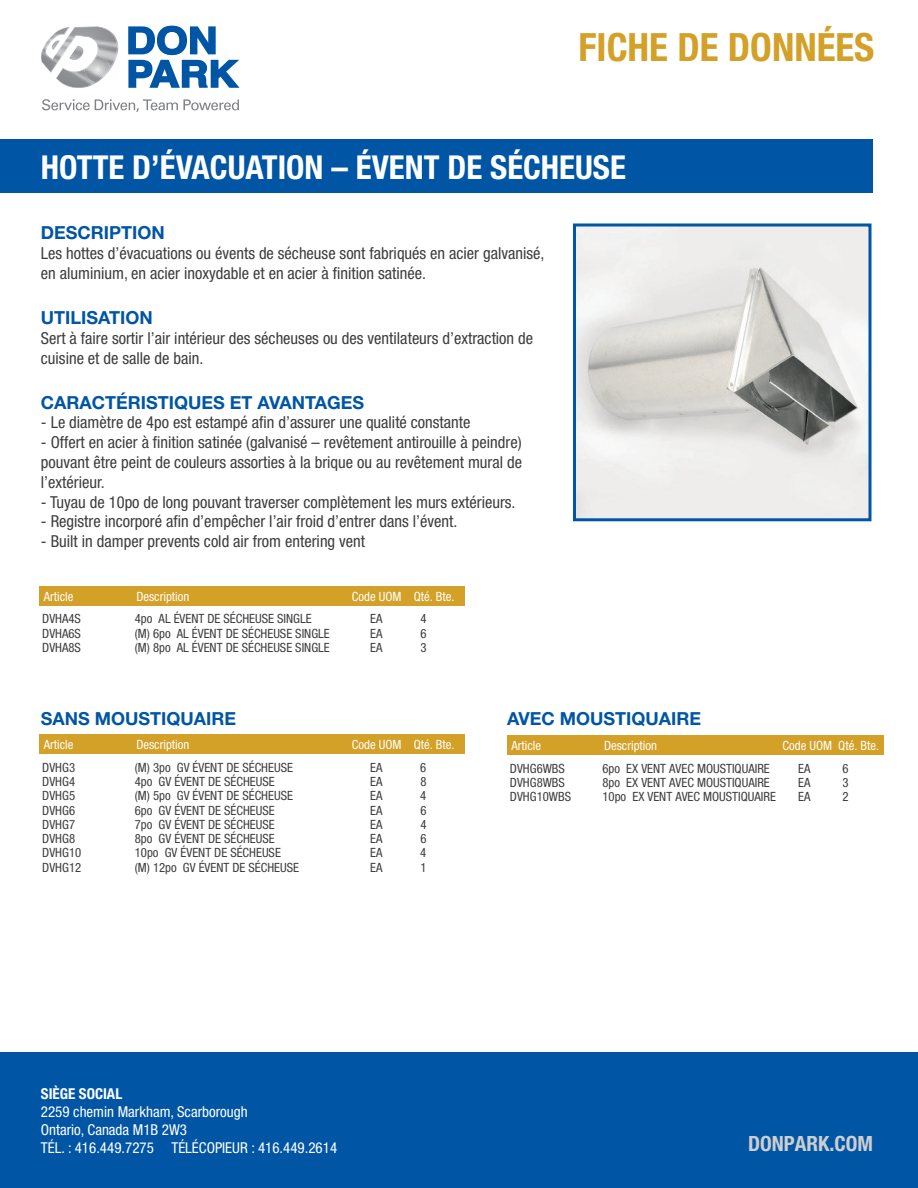
<style>
.page{position:relative;width:918px;height:1188px;background:#fff}
.page>*{position:absolute;margin:0;border:0;box-sizing:border-box;transform-origin:0 0}
.t1{font:700 condensed 39px "Helvetica Neue LT Pro";color:#d3a028}
.t2{font:700 condensed 33px "Helvetica Neue LT Pro";color:#fff}
.t3{font:700 condensed 21px "Helvetica Neue LT Pro";color:#cdced0}
.t4{font:700 18px "Helvetica Neue LT Pro";color:#0155a5}
.t5{font:condensed 16.5px/19.8px "Helvetica Neue LT Pro";color:#3e3e3f}
.t6{font:condensed 15px/18px "Helvetica Neue LT Pro";color:#fff}
.t7{font:700 condensed 15px "Helvetica Neue LT Pro";color:#fff}
.t8{font:condensed 12.75px "Helvetica Neue LT Pro";color:#3e3e3f}
.t9{font:condensed 12.75px "Helvetica Neue LT Pro";color:#fff}
</style>
<div class="page">
<div style="left:0;top:1053px;width:918px;height:135px;background:#0155a5"></div>
<div style="left:507px;top:735px;width:377px;height:20px;background:#d3a028"></div>
<div style="left:39px;top:735px;width:426px;height:19px;background:#d3a028"></div>
<div style="left:39px;top:586px;width:426px;height:19px;background:#d3a028"></div>
<img style="left:577px;top:228px;width:291px;height:289px">
<div style="left:573px;top:224px;width:299px;height:297px;border:3px solid #0155a5"></div>
<div style="left:0;top:140px;width:873px;height:53px;background:#0155a5"></div>
<img style="left:41px;top:49px;width:2px;height:15px">
<svg style="left:43px;top:26px;width:197px;height:62px"></svg>
<img style="left:85px;top:57px;width:25px;height:25px">
<svg style="left:42px;top:99px;width:197px;height:13px"></svg>
<h1 class="t1" style="left:579px;top:24px;width:297px">FICHE DE DONNÉES</h1>
<h2 class="t2" style="left:41px;top:148px;width:587px">HOTTE D’ÉVACUATION – ÉVENT DE SÉCHEUSE</h2>
<p class="t4" style="left:41px;top:222px;width:125px">DESCRIPTION</p>
<p class="t5" style="left:41px;top:243px;width:505px">Les hottes d’évacuations ou évents de sécheuse sont fabriqués en acier galvanisé, en aluminium, en acier inoxydable et en acier à finition satinée.</p>
<p class="t4" style="left:41px;top:307px;width:113px">UTILISATION</p>
<p class="t5" style="left:41px;top:328px;width:494px">Sert à faire sortir l’air intérieur des sécheuses ou des ventilateurs d’extraction de cuisine et de salle de bain.</p>
<p class="t4" style="left:41px;top:391px;width:325px">CARACTÉRISTIQUES ET AVANTAGES</p>
<p class="t5" style="left:41px;top:413px;width:431px">- Le diamètre de 4po est estampé afin d’assurer une qualité constante</p>
<p class="t5" style="left:41px;top:432px;width:483px;text-align:justify">- Offert en acier à finition satinée (galvanisé – revêtement antirouille à peindre) pouvant être peint de couleurs assorties à la brique ou au revêtement mural de l’extérieur.</p>
<p class="t5" style="left:41px;top:492px;width:476px">- Tuyau de 10po de long pouvant traverser complètement les murs extérieurs.</p>
<p class="t5" style="left:41px;top:512px;width:418px">- Registre incorporé afin d’empêcher l’air froid d’entrer dans l’évent.</p>
<p class="t5" style="left:41px;top:531px;width:326px">- Built in damper prevents cold air from entering vent</p>
<p class="t9" style="left:44px;top:589px;width:31px">Article</p>
<p class="t9" style="left:136px;top:589px;width:55px">Description</p>
<p class="t9" style="left:352px;top:589px;width:104px">Code UOM Qté. Bte.</p>
<p class="t8" style="left:42px;top:611px;width:40px">DVHA4S</p>
<p class="t8" style="left:135px;top:611px;width:178px">4po AL ÉVENT DE SÉCHEUSE SINGLE</p>
<p class="t8" style="left:370px;top:611px;width:14px">EA</p>
<p class="t8" style="left:420px;top:611px;width:8px">4</p>
<p class="t8" style="left:42px;top:626px;width:40px">DVHA6S</p>
<p class="t8" style="left:135px;top:626px;width:196px">(M) 6po AL ÉVENT DE SÉCHEUSE SINGLE</p>
<p class="t8" style="left:370px;top:626px;width:14px">EA</p>
<p class="t8" style="left:420px;top:626px;width:8px">6</p>
<p class="t8" style="left:42px;top:640px;width:40px">DVHA8S</p>
<p class="t8" style="left:135px;top:640px;width:196px">(M) 8po AL ÉVENT DE SÉCHEUSE SINGLE</p>
<p class="t8" style="left:370px;top:640px;width:14px">EA</p>
<p class="t8" style="left:420px;top:640px;width:8px">3</p>
<p class="t4" style="left:41px;top:707px;width:197px">SANS MOUSTIQUAIRE</p>
<p class="t4" style="left:507px;top:707px;width:196px">AVEC MOUSTIQUAIRE</p>
<p class="t9" style="left:44px;top:737px;width:31px">Article</p>
<p class="t9" style="left:136px;top:737px;width:55px">Description</p>
<p class="t9" style="left:352px;top:737px;width:104px">Code UOM Qté. Bte.</p>
<p class="t9" style="left:511px;top:738px;width:31px">Article</p>
<p class="t9" style="left:604px;top:738px;width:55px">Description</p>
<p class="t9" style="left:783px;top:738px;width:98px">Code UOM Qté. Bte.</p>
<p class="t8" style="left:42px;top:760px;width:34px">DVHG3</p>
<p class="t8" style="left:135px;top:760px;width:160px">(M) 3po GV ÉVENT DE SÉCHEUSE</p>
<p class="t8" style="left:370px;top:760px;width:14px">EA</p>
<p class="t8" style="left:420px;top:760px;width:8px">6</p>
<p class="t8" style="left:42px;top:774px;width:34px">DVHG4</p>
<p class="t8" style="left:135px;top:774px;width:141px">4po GV ÉVENT DE SÉCHEUSE</p>
<p class="t8" style="left:370px;top:774px;width:14px">EA</p>
<p class="t8" style="left:420px;top:774px;width:8px">8</p>
<p class="t8" style="left:42px;top:788px;width:34px">DVHG5</p>
<p class="t8" style="left:135px;top:788px;width:160px">(M) 5po GV ÉVENT DE SÉCHEUSE</p>
<p class="t8" style="left:370px;top:788px;width:14px">EA</p>
<p class="t8" style="left:420px;top:788px;width:8px">4</p>
<p class="t8" style="left:42px;top:803px;width:34px">DVHG6</p>
<p class="t8" style="left:135px;top:803px;width:141px">6po GV ÉVENT DE SÉCHEUSE</p>
<p class="t8" style="left:370px;top:803px;width:14px">EA</p>
<p class="t8" style="left:420px;top:803px;width:8px">6</p>
<p class="t8" style="left:42px;top:817px;width:34px">DVHG7</p>
<p class="t8" style="left:135px;top:817px;width:141px">7po GV ÉVENT DE SÉCHEUSE</p>
<p class="t8" style="left:370px;top:817px;width:14px">EA</p>
<p class="t8" style="left:420px;top:817px;width:8px">4</p>
<p class="t8" style="left:42px;top:831px;width:34px">DVHG8</p>
<p class="t8" style="left:135px;top:831px;width:141px">8po GV ÉVENT DE SÉCHEUSE</p>
<p class="t8" style="left:370px;top:831px;width:14px">EA</p>
<p class="t8" style="left:420px;top:831px;width:8px">6</p>
<p class="t8" style="left:42px;top:845px;width:40px">DVHG10</p>
<p class="t8" style="left:135px;top:845px;width:148px">10po GV ÉVENT DE SÉCHEUSE</p>
<p class="t8" style="left:370px;top:845px;width:14px">EA</p>
<p class="t8" style="left:420px;top:845px;width:8px">4</p>
<p class="t8" style="left:42px;top:860px;width:40px">DVHG12</p>
<p class="t8" style="left:135px;top:860px;width:166px">(M) 12po GV ÉVENT DE SÉCHEUSE</p>
<p class="t8" style="left:370px;top:860px;width:14px">EA</p>
<p class="t8" style="left:420px;top:860px;width:8px">1</p>
<p class="t8" style="left:510px;top:761px;width:56px">DVHG6WBS</p>
<p class="t8" style="left:603px;top:761px;width:169px">6po EX VENT AVEC MOUSTIQUAIRE</p>
<p class="t8" style="left:798px;top:761px;width:14px">EA</p>
<p class="t8" style="left:843px;top:761px;width:8px">6</p>
<p class="t8" style="left:510px;top:775px;width:56px">DVHG8WBS</p>
<p class="t8" style="left:603px;top:775px;width:169px">8po EX VENT AVEC MOUSTIQUAIRE</p>
<p class="t8" style="left:798px;top:775px;width:14px">EA</p>
<p class="t8" style="left:843px;top:775px;width:8px">3</p>
<p class="t8" style="left:510px;top:789px;width:63px">DVHG10WBS</p>
<p class="t8" style="left:603px;top:789px;width:175px">10po EX VENT AVEC MOUSTIQUAIRE</p>
<p class="t8" style="left:798px;top:789px;width:14px">EA</p>
<p class="t8" style="left:843px;top:789px;width:8px">2</p>
<p class="t7" style="left:41px;top:1084px;width:83px">SIÈGE SOCIAL</p>
<p class="t6" style="left:41px;top:1102px;width:298px">2259 chemin Markham, Scarborough<br>Ontario, Canada M1B 2W3<br>TÉL. : 416.449.7275 TÉLÉCOPIEUR : 416.449.2614</p>
<p class="t3" style="left:748px;top:1131px;width:126px">DONPARK.COM</p>
</div>
